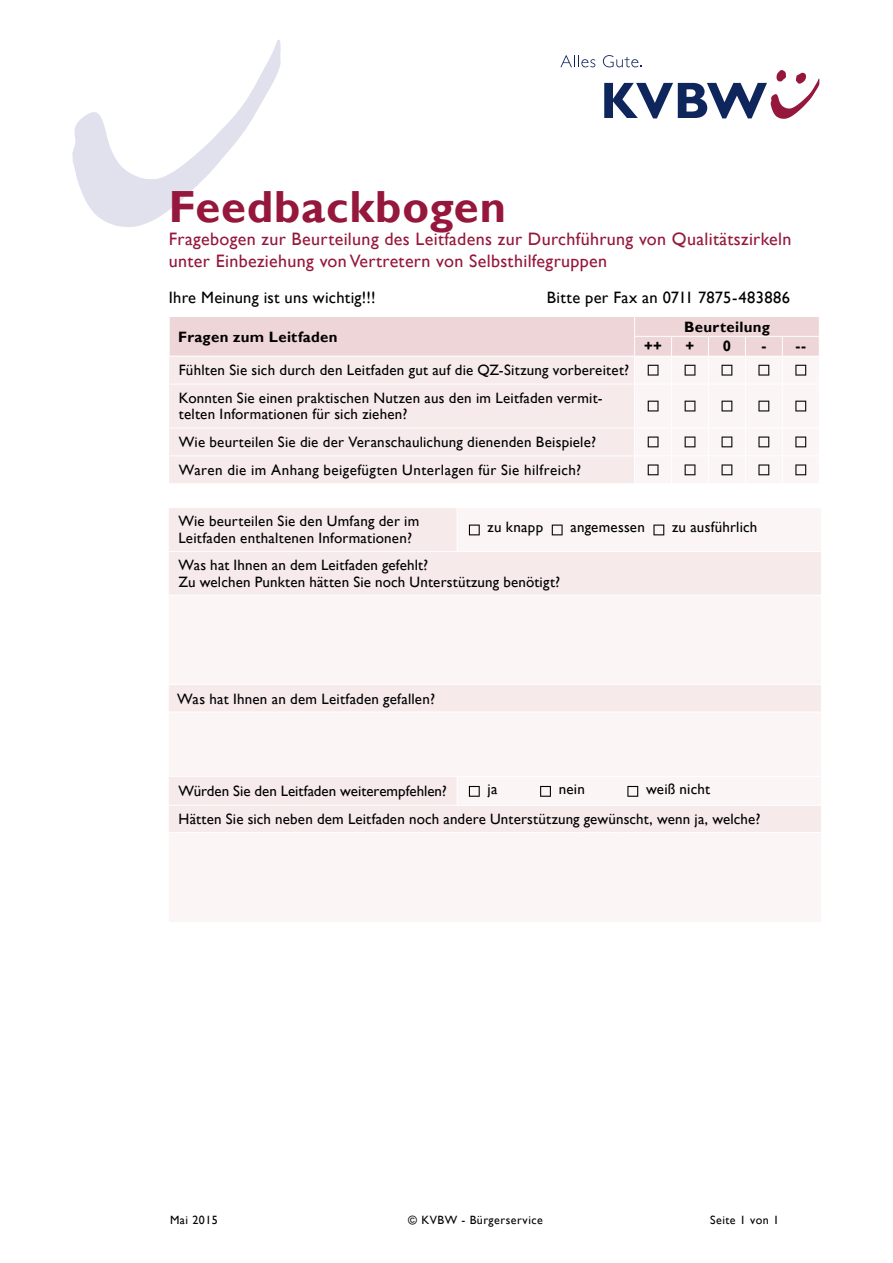
<style>
.page{position:relative;width:893px;height:1263px;background:#fff}
.page>*{position:absolute;margin:0;border:0;box-sizing:border-box;transform-origin:0 0}
.t1{font:700 45px "Gill Sans";letter-spacing:.02em;color:#95173b}
.t2{font:18px/22.5px "Gill Sans";letter-spacing:.02em;color:#95173b}
.t3{font:16.5px "Gill Sans";letter-spacing:.015em;color:#000}
.t4{font:15px/27.8px "Gill Sans";letter-spacing:.015em;color:#000}
.t5{font:700 15px "Gill Sans";letter-spacing:.02em;color:#000}
.t6{font:12px "Gill Sans";letter-spacing:.04em;color:#000}
</style>
<div class="page">
<svg style="left:72px;top:40px;width:209px;height:187px"></svg>
<svg style="left:560px;top:55px;width:35px;height:12px"></svg>
<svg style="left:603px;top:55px;width:216px;height:64px"></svg>
<svg style="left:169px;top:317px;width:650px;height:166px"></svg>
<svg style="left:169px;top:508px;width:652px;height:324px;fill:#fbf5f5"></svg>
<hr style="left:169px;top:776px;width:288px;height:1px;background:#fff">
<hr style="left:457px;top:508px;width:1px;height:43px;background:#fff">
<svg style="left:457px;top:777px;width:1px;height:28px"></svg>
<hr style="left:457px;top:776px;width:125px;height:1px;background:#fff">
<hr style="left:582px;top:776px;width:37px;height:1px;background:#fff">
<hr style="left:619px;top:776px;width:37px;height:1px;background:#fff">
<hr style="left:656px;top:776px;width:37px;height:1px;background:#fff">
<hr style="left:693px;top:776px;width:129px;height:1px;background:#fff">
<hr style="left:169px;top:551px;width:288px;height:1px;background:#fff">
<hr style="left:457px;top:551px;width:125px;height:1px;background:#fff">
<hr style="left:582px;top:551px;width:37px;height:1px;background:#fff">
<hr style="left:619px;top:551px;width:37px;height:1px;background:#fff">
<hr style="left:656px;top:551px;width:37px;height:1px;background:#fff">
<hr style="left:693px;top:551px;width:129px;height:1px;background:#fff">
<hr style="left:169px;top:805px;width:288px;height:1px;background:#fff">
<hr style="left:457px;top:805px;width:125px;height:1px;background:#fff">
<hr style="left:582px;top:805px;width:37px;height:1px;background:#fff">
<hr style="left:619px;top:805px;width:37px;height:1px;background:#fff">
<hr style="left:656px;top:805px;width:37px;height:1px;background:#fff">
<hr style="left:693px;top:805px;width:129px;height:1px;background:#fff">
<hr style="left:169px;top:595px;width:288px;height:1px;background:#fff">
<hr style="left:457px;top:595px;width:125px;height:1px;background:#fff">
<hr style="left:582px;top:595px;width:37px;height:1px;background:#fff">
<hr style="left:619px;top:595px;width:37px;height:1px;background:#fff">
<hr style="left:656px;top:595px;width:37px;height:1px;background:#fff">
<hr style="left:693px;top:595px;width:129px;height:1px;background:#fff">
<hr style="left:169px;top:684px;width:288px;height:1px;background:#fff">
<hr style="left:457px;top:684px;width:125px;height:1px;background:#fff">
<hr style="left:582px;top:684px;width:37px;height:1px;background:#fff">
<hr style="left:619px;top:684px;width:37px;height:1px;background:#fff">
<hr style="left:656px;top:684px;width:37px;height:1px;background:#fff">
<hr style="left:693px;top:684px;width:129px;height:1px;background:#fff">
<hr style="left:169px;top:712px;width:288px;height:1px;background:#fff">
<hr style="left:457px;top:712px;width:125px;height:1px;background:#fff">
<hr style="left:582px;top:712px;width:37px;height:1px;background:#fff">
<hr style="left:619px;top:712px;width:37px;height:1px;background:#fff">
<hr style="left:656px;top:712px;width:37px;height:1px;background:#fff">
<hr style="left:693px;top:712px;width:129px;height:1px;background:#fff">
<svg style="left:469px;top:524px;width:11px;height:11px"></svg>
<svg style="left:552px;top:524px;width:11px;height:11px"></svg>
<svg style="left:653px;top:524px;width:11px;height:11px"></svg>
<svg style="left:469px;top:786px;width:11px;height:11px"></svg>
<svg style="left:540px;top:786px;width:11px;height:11px"></svg>
<svg style="left:627px;top:786px;width:11px;height:11px"></svg>
<h1 class="t1" style="left:169px;top:180px;width:339px">Feedbackbogen</h1>
<p class="t2" style="left:169px;top:228px;width:624px">Fragebogen zur Beurteilung des Leitfadens zur Durchführung von Qualitätszirkeln unter Einbeziehung von Vertretern von Selbsthilfegruppen</p>
<p class="t3" style="left:169px;top:288px;width:208px">Ihre Meinung ist uns wichtig!!!</p>
<p class="t3" style="left:547px;top:288px;width:245px">Bitte per Fax an 0711 7875-483886</p>
<p class="t5" style="left:178px;top:327px;width:161px">Fragen zum Leitfaden</p>
<p class="t5" style="left:684px;top:318px;width:87px">Beurteilung</p>
<p class="t5" style="left:644px;top:337px;width:19px">++</p>
<p class="t5" style="left:686px;top:337px;width:10px">+</p>
<p class="t5" style="left:723px;top:337px;width:10px">0</p>
<p class="t5" style="left:761px;top:337px;width:46px">- --</p>
<p class="t4" style="left:179px;top:357px;width:452px">Fühlten Sie sich durch den Leitfaden gut auf die QZ-Sitzung vorbereitet?<br>Konnten Sie einen praktischen Nutzen aus den im Leitfaden vermit-</p>
<p class="t4" style="left:179px;top:401px;width:419px">telten Informationen für sich ziehen?<br>Wie beurteilen Sie die der Veranschaulichung dienenden Beispiele?<br>Waren die im Anhang beigefügten Unterlagen für Sie hilfreich?</p>
<p class="t4" style="left:178px;top:513px;width:242px;line-height:16.5px">Wie beurteilen Sie den Umfang der im<br>Leitfaden enthaltenen Informationen?</p>
<p class="t4" style="left:488px;top:514px;width:57px">zu knapp</p>
<p class="t4" style="left:570px;top:514px;width:76px">angemessen</p>
<p class="t4" style="left:672px;top:514px;width:87px">zu ausführlich</p>
<p class="t4" style="left:178px;top:557px;width:383px;line-height:16.5px">Was hat Ihnen an dem Leitfaden gefehlt?<br>Zu welchen Punkten hätten Sie noch Unterstützung benötigt?</p>
<p class="t4" style="left:177px;top:685px;width:259px">Was hat Ihnen an dem Leitfaden gefallen?</p>
<p class="t4" style="left:178px;top:774px;width:583px;line-height:30.3px;text-indent:468px">weiß nicht<br>Hätten Sie sich neben dem Leitfaden noch andere Unterstützung gewünscht, wenn ja, welche?</p>
<p class="t4" style="left:178px;top:777px;width:270px">Würden Sie den Leitfaden weiterempfehlen?</p>
<p class="t4" style="left:488px;top:775px;width:11px">ja</p>
<p class="t4" style="left:559px;top:775px;width:28px">nein</p>
<p class="t6" style="left:170px;top:1212px;width:49px">Mai 2015</p>
<p class="t6" style="left:408px;top:1212px;width:136px">© KVBW - Bürgerservice</p>
<p class="t6" style="left:710px;top:1212px;width:71px">Seite 1 von 1</p>
</div>
